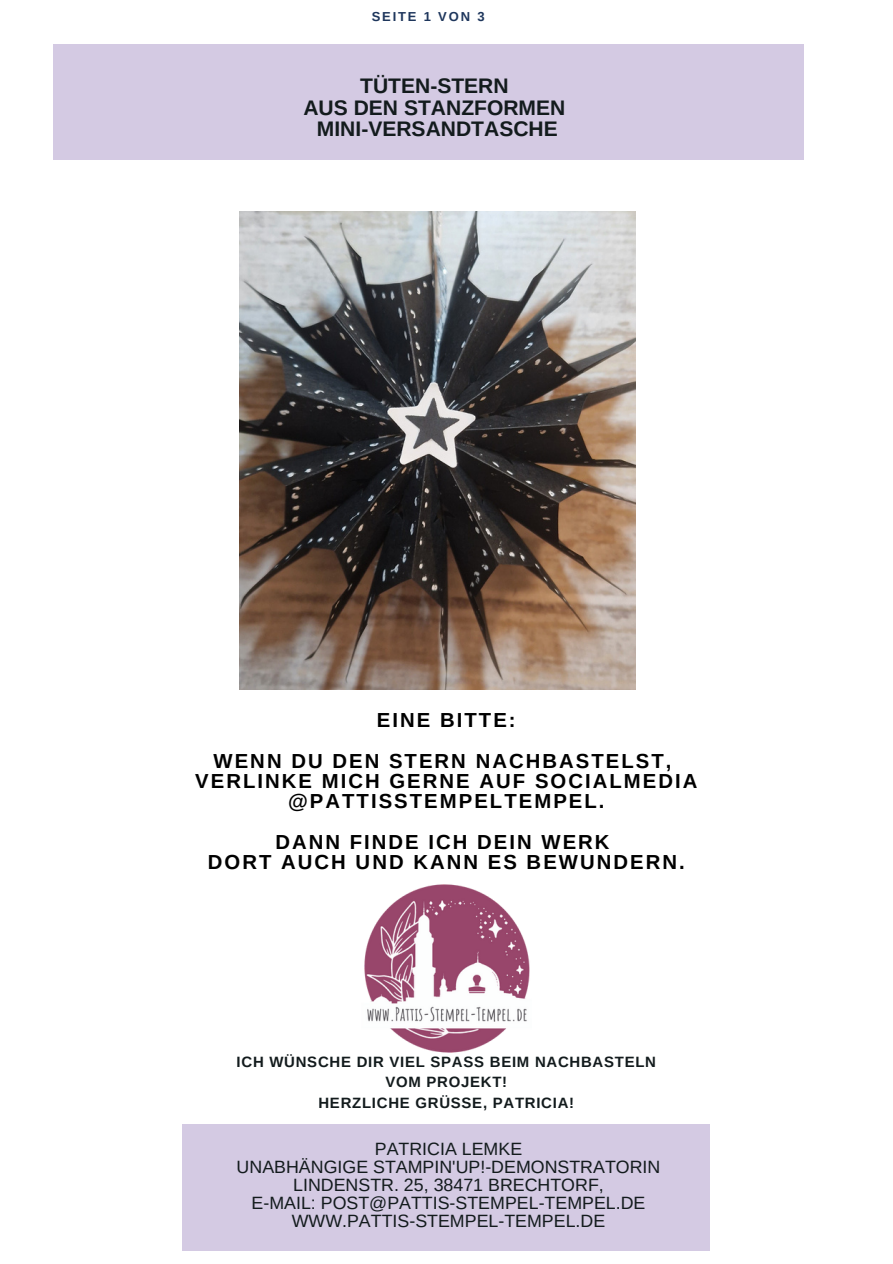
<style>
.page{position:relative;width:893px;height:1264px;background:#fff}
.page>*{position:absolute;margin:0;border:0;box-sizing:border-box;transform-origin:0 0}
.t1{font:700 21px "Arimo";color:#131b1d}
.t2{font:700 20.25px/20.2px "Arimo";letter-spacing:.1em;color:#000;text-align:center}
.t3{font:17.85px "Arimo";color:#131b1d}
.t4{font:700 14.85px/20.2px "Arimo";letter-spacing:.05em;color:#131b1d;text-align:center}
.t5{font:700 13.05px "Arimo";letter-spacing:.14em;color:#1e365c}
</style>
<div class="page">
<div style="left:182px;top:1123px;width:528px;height:127px;background:#d4cae3"></div>
<img style="left:364px;top:884px;width:166px;height:169px">
<div style="left:53px;top:44px;width:750px;height:116px;background:#d4cae3"></div>
<img style="left:239px;top:211px;width:396px;height:478px">
<p class="t5" style="left:371px;top:9px;width:114px">SEITE 1 VON 3</p>
<p class="t1" style="left:360px;top:74px;width:150px">TÜTEN-STERN</p>
<p class="t1" style="left:303px;top:96px;width:263px">AUS DEN STANZFORMEN</p>
<p class="t1" style="left:317px;top:117px;width:242px">MINI-VERSANDTASCHE</p>
<p class="t2" style="left:377px;top:710px;width:140px">EINE BITTE:</p>
<p class="t2" style="left:213px;top:750px;width:459px">WENN DU DEN STERN NACHBASTELST,</p>
<p class="t2" style="left:195px;top:770px;width:503px">VERLINKE MICH GERNE AUF SOCIALMEDIA @PATTISSTEMPELTEMPEL.</p>
<p class="t2" style="left:275px;top:831px;width:336px">DANN FINDE ICH DEIN WERK</p>
<p class="t2" style="left:208px;top:851px;width:478px">DORT AUCH UND KANN ES BEWUNDERN.</p>
<p class="t4" style="left:236px;top:1051px;width:421px">ICH WÜNSCHE DIR VIEL SPASS BEIM NACHBASTELN<br>VOM PROJEKT!</p>
<p class="t4" style="left:318px;top:1092px;width:257px">HERZLICHE GRÜSSE, PATRICIA!</p>
<p class="t3" style="left:375px;top:1138px;width:149px">PATRICIA LEMKE</p>
<p class="t3" style="left:236px;top:1156px;width:425px">UNABHÄNGIGE STAMPIN'UP!-DEMONSTRATORIN</p>
<p class="t3" style="left:293px;top:1174px;width:312px">LINDENSTR. 25, 38471 BRECHTORF,</p>
<p class="t3" style="left:251px;top:1192px;width:395px">E-MAIL: POST@PATTIS-STEMPEL-TEMPEL.DE</p>
<p class="t3" style="left:292px;top:1210px;width:315px">WWW.PATTIS-STEMPEL-TEMPEL.DE</p>
</div>
